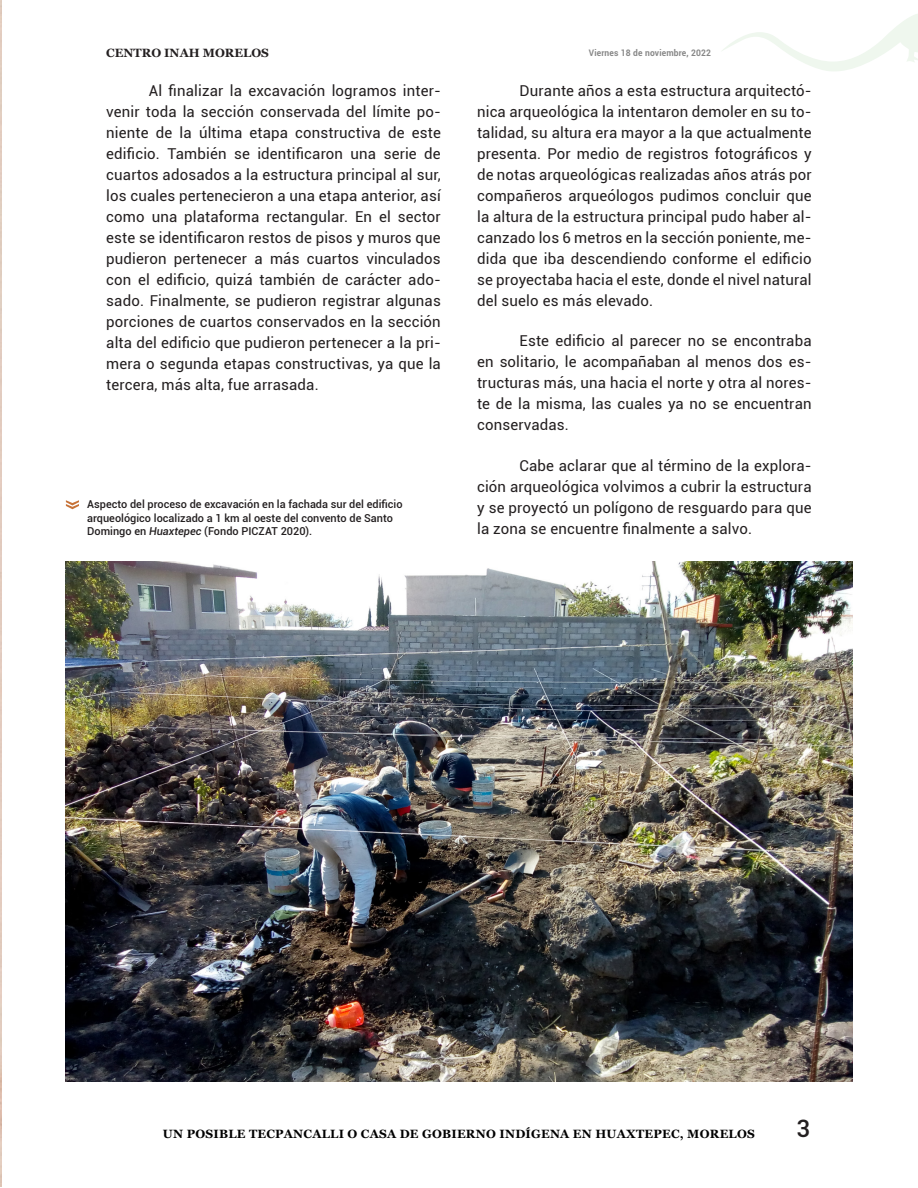
<style>
.page{position:relative;width:918px;height:1188px;background:#fff}
.page>*{position:absolute;margin:0;border:0;box-sizing:border-box;transform-origin:0 0}
.t1{font:500 24px "Roboto";color:#231f20}
.TEXTO_COMPLETO{font:15px/21px "Roboto";letter-spacing:.01em;color:#231f20;text-align:justify}
.t2{font:700 12px "Georgia";letter-spacing:.02em;color:#000001}
.t3{font:700 12px "Georgia";color:#231f20}
.t4{font:500 10.95px/13.5px "Roboto";color:#231f20}
.t5{font:700 9px "Roboto";letter-spacing:.02em;color:#878787;scale:.94 1}
.s1{font-style:italic}
</style>
<div class="page">
<img style="left:0;top:0;width:1px;height:1187px">
<img style="left:66px;top:561px;width:786px;height:521px">
<svg style="left:66px;top:500px;width:13px;height:9px"></svg>
<svg style="left:0;top:14px;width:1px;height:57px"></svg>
<svg style="left:722px;top:14px;width:196px;height:57px"></svg>
<p class="t3" style="left:106px;top:45px;width:164px">CENTRO INAH MORELOS</p>
<p class="t5" style="left:589px;top:47px;width:131px">Viernes 18 de noviembre, 2022</p>
<p class="TEXTO_COMPLETO" style="left:106px;top:80px;width:336px;text-indent:43px">Al finalizar la excavación logramos inter&shy;venir toda la sección conservada del límite po&shy;niente de la última etapa constructiva de este edificio. También se identificaron una serie de cuartos adosados a la estructura principal al sur, los cuales pertenecieron a una etapa anterior, así como una plataforma rectangular. En el sector este se identificaron restos de pisos y muros que pudieron pertenecer a más cuartos vinculados con el edificio, quizá también de carácter ado&shy;sado. Finalmente, se pudieron registrar algunas porciones de cuartos conservados en la sección alta del edificio que pudieron pertenecer a la pri&shy;mera o segunda etapas constructivas, ya que la tercera, más alta, fue arrasada.</p>
<p class="TEXTO_COMPLETO" style="left:477px;top:80px;width:336px;text-indent:43px">Durante años a esta estructura arquitectó&shy;nica arqueológica la intentaron demoler en su to&shy;talidad, su altura era mayor a la que actualmente presenta. Por medio de registros fotográficos y de notas arqueológicas realizadas años atrás por compañeros arqueólogos pudimos concluir que la altura de la estructura principal pudo haber al&shy;canzado los 6 metros en la sección poniente, me&shy;dida que iba descendiendo conforme el edificio se proyectaba hacia el este, donde el nivel natural del suelo es más elevado.</p>
<p class="TEXTO_COMPLETO" style="left:477px;top:330px;width:336px;text-indent:43px">Este edificio al parecer no se encontraba en solitario, le acompañaban al menos dos es&shy;tructuras más, una hacia el norte y otra al nores&shy;te de la misma, las cuales ya no se encuentran conservadas.</p>
<p class="TEXTO_COMPLETO" style="left:477px;top:454px;width:336px;text-indent:43px">Cabe aclarar que al término de la explora&shy;ción arqueológica volvimos a cubrir la estructura y se proyectó un polígono de resguardo para que la zona se encuentre finalmente a salvo.</p>
<p class="t4" style="left:87px;top:497px;width:317px">Aspecto del proceso de excavación en la fachada sur del edificio arqueológico localizado a 1 km al oeste del convento de Santo<br>Domingo en <span class="s1">Huaxtepec</span> (Fondo PICZAT 2020).</p>
<p class="t2" style="left:163px;top:1126px;width:593px">UN POSIBLE TECPANCALLI O CASA DE GOBIERNO INDÍGENA EN HUAXTEPEC, MORELOS</p>
<h1 class="t1" style="left:796px;top:1112px;width:15px">3</h1>
</div>
